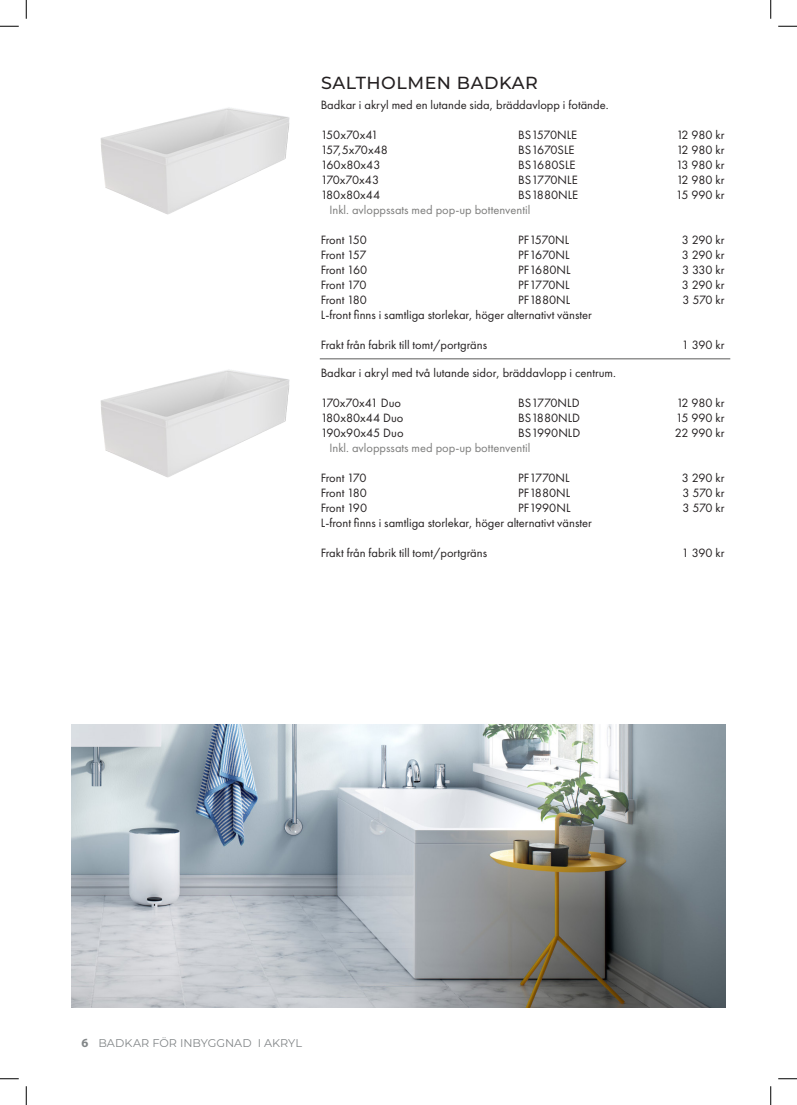
<style>
.page{position:relative;width:797px;height:1105px;background:#fff}
.page>*{position:absolute;margin:0;border:0;box-sizing:border-box;transform-origin:0 0}
.t1{font:500 17.5px "Montserrat";letter-spacing:.03em;color:#231f20}
.t2{font:12.5px "Futura PT";color:#231f20}
.t3{font:12.5px "Futura PT";color:#7c7c7b}
.t4{font:12.5px "Futura PT";letter-spacing:-.02em;color:#231f20}
.t5{font:11.25px "Montserrat";letter-spacing:.005em;color:#828688}
.s1{font-family:"Myriad Pro";font-weight:700;font-size:12.5px}
</style>
<div class="page">
<hr style="left:320px;top:358px;width:410px;height:1px;background:#7c7c7b">
<img style="left:100px;top:370px;width:190px;height:108px">
<img style="left:100px;top:107px;width:190px;height:108px">
<img style="left:71px;top:724px;width:654px;height:283px">
<svg style="left:0;top:25px;width:19px;height:2px"></svg>
<svg style="left:778px;top:25px;width:19px;height:2px"></svg>
<svg style="left:0;top:1078px;width:19px;height:1px"></svg>
<svg style="left:778px;top:1078px;width:19px;height:1px"></svg>
<svg style="left:25px;top:0;width:2px;height:19px"></svg>
<svg style="left:25px;top:1086px;width:2px;height:19px"></svg>
<svg style="left:770px;top:0;width:1px;height:19px"></svg>
<svg style="left:770px;top:1086px;width:1px;height:19px"></svg>
<p class="t1" style="left:321px;top:70px;width:218px">SALTHOLMEN BADKAR</p>
<p class="t2" style="left:321px;top:97px;width:289px">Badkar i akryl med en lutande sida, bräddavlopp i fotände.</p>
<p class="t2" style="left:321px;top:127px;width:59px">150x70x41</p>
<p class="t2" style="left:518px;top:127px;width:60px">BS1570NLE</p>
<p class="t2" style="left:676px;top:127px;width:50px">12 980 kr</p>
<p class="t2" style="left:321px;top:142px;width:69px">157,5x70x48</p>
<p class="t2" style="left:518px;top:142px;width:58px">BS1670SLE</p>
<p class="t2" style="left:676px;top:142px;width:50px">12 980 kr</p>
<p class="t2" style="left:321px;top:157px;width:61px">160x80x43</p>
<p class="t2" style="left:518px;top:157px;width:59px">BS1680SLE</p>
<p class="t2" style="left:676px;top:157px;width:50px">13 980 kr</p>
<p class="t2" style="left:321px;top:172px;width:60px">170x70x43</p>
<p class="t2" style="left:518px;top:172px;width:61px">BS1770NLE</p>
<p class="t2" style="left:676px;top:172px;width:50px">12 980 kr</p>
<p class="t2" style="left:321px;top:187px;width:61px">180x80x44</p>
<p class="t2" style="left:518px;top:187px;width:62px">BS1880NLE</p>
<p class="t2" style="left:676px;top:187px;width:50px">15 990 kr</p>
<p class="t3" style="left:329px;top:202px;width:202px">Inkl. avloppssats med pop-up bottenventil</p>
<p class="t2" style="left:321px;top:232px;width:48px">Front 150</p>
<p class="t2" style="left:518px;top:232px;width:52px">PF1570NL</p>
<p class="t2" style="left:682px;top:232px;width:44px">3 290 kr</p>
<p class="t4" style="left:321px;top:247px;width:47px">Front 157</p>
<p class="t2" style="left:518px;top:247px;width:53px">PF1670NL</p>
<p class="t2" style="left:682px;top:247px;width:44px">3 290 kr</p>
<p class="t2" style="left:321px;top:262px;width:48px">Front 160</p>
<p class="t2" style="left:518px;top:262px;width:54px">PF1680NL</p>
<p class="t2" style="left:682px;top:262px;width:44px">3 330 kr</p>
<p class="t4" style="left:321px;top:277px;width:47px">Front 170</p>
<p class="t2" style="left:518px;top:277px;width:53px">PF1770NL</p>
<p class="t2" style="left:682px;top:277px;width:44px">3 290 kr</p>
<p class="t2" style="left:321px;top:292px;width:48px">Front 180</p>
<p class="t2" style="left:518px;top:292px;width:54px">PF1880NL</p>
<p class="t2" style="left:682px;top:292px;width:44px">3 570 kr</p>
<p class="t2" style="left:321px;top:307px;width:273px">L-front finns i samtliga storlekar, höger alternativt vänster</p>
<p class="t2" style="left:321px;top:337px;width:168px">Frakt från fabrik till tomt/portgräns</p>
<p class="t2" style="left:681px;top:337px;width:44px">1 390 kr</p>
<p class="t2" style="left:321px;top:365px;width:297px">Badkar i akryl med två lutande sidor, bräddavlopp i centrum.</p>
<p class="t2" style="left:321px;top:395px;width:82px">170x70x41 Duo</p>
<p class="t2" style="left:518px;top:395px;width:63px">BS1770NLD</p>
<p class="t2" style="left:676px;top:395px;width:50px">12 980 kr</p>
<p class="t2" style="left:321px;top:410px;width:84px">180x80x44 Duo</p>
<p class="t2" style="left:518px;top:410px;width:63px">BS1880NLD</p>
<p class="t2" style="left:676px;top:410px;width:50px">15 990 kr</p>
<p class="t2" style="left:321px;top:425px;width:84px">190x90x45 Duo</p>
<p class="t2" style="left:518px;top:425px;width:64px">BS1990NLD</p>
<p class="t2" style="left:674px;top:425px;width:51px">22 990 kr</p>
<p class="t3" style="left:329px;top:440px;width:202px">Inkl. avloppssats med pop-up bottenventil</p>
<p class="t4" style="left:321px;top:470px;width:47px">Front 170</p>
<p class="t2" style="left:518px;top:470px;width:53px">PF1770NL</p>
<p class="t2" style="left:682px;top:470px;width:44px">3 290 kr</p>
<p class="t2" style="left:321px;top:485px;width:48px">Front 180</p>
<p class="t2" style="left:518px;top:485px;width:54px">PF1880NL</p>
<p class="t2" style="left:682px;top:485px;width:44px">3 570 kr</p>
<p class="t2" style="left:321px;top:500px;width:48px">Front 190</p>
<p class="t2" style="left:518px;top:500px;width:54px">PF1990NL</p>
<p class="t2" style="left:682px;top:500px;width:44px">3 570 kr</p>
<p class="t2" style="left:321px;top:515px;width:273px">L-front finns i samtliga storlekar, höger alternativt vänster</p>
<p class="t2" style="left:321px;top:545px;width:168px">Frakt från fabrik till tomt/portgräns</p>
<p class="t2" style="left:681px;top:545px;width:44px">1 390 kr</p>
<p class="t5" style="left:81px;top:1035px;width:222px"><span class="s1">6</span> BADKAR FÖR INBYGGNAD I AKRYL</p>
</div>
